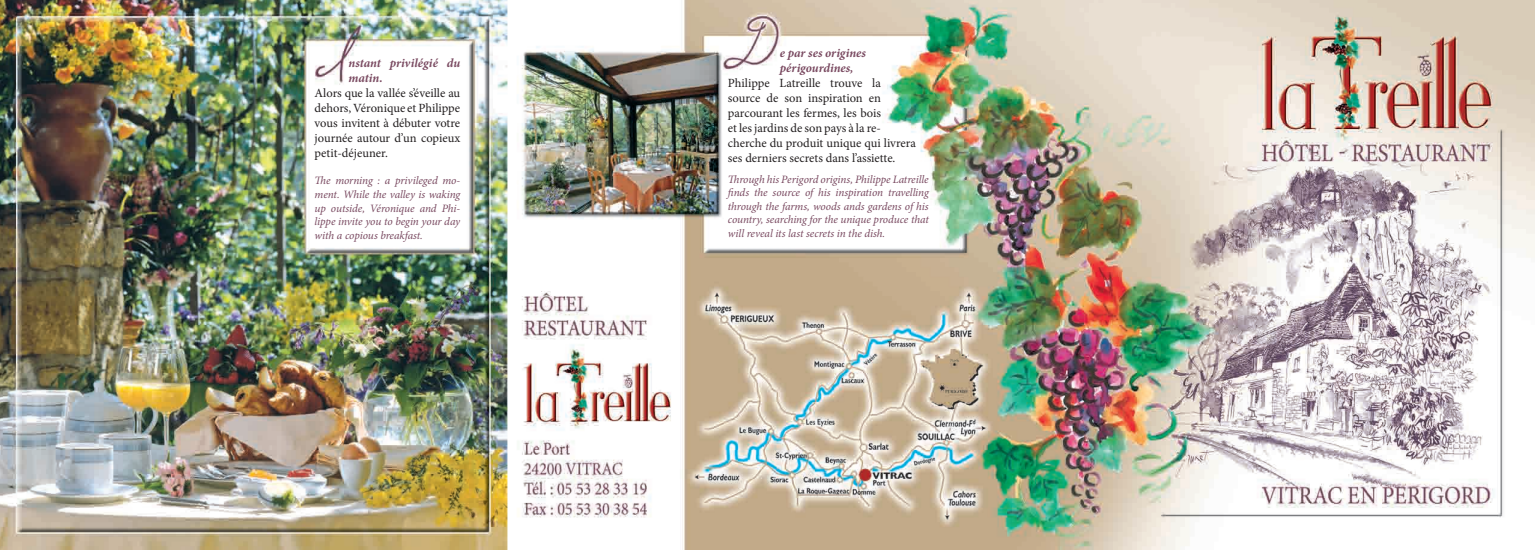
<style>
.page{position:relative;width:1535px;height:550px;background:#fff}
.page>*{position:absolute;margin:0;border:0;box-sizing:border-box;transform-origin:0 0}
.t1{font:12.5px/15px "Minion Pro";color:#231f20;text-align:justify}
.t2{font:italic 700 12.5px/15px "Minion Pro";letter-spacing:-.005em;color:#794960}
.t3{font:italic 11.25px/13.5px "Minion Pro";letter-spacing:-.01em;color:#794960;text-align:justify}
</style>
<div class="page">
<img style="left:0;top:0;width:1534px;height:549px">
<p class="t2" style="left:348px;top:55px;width:113px">nstant privilégié du matin.</p>
<p class="t1" style="left:314px;top:86px;width:147px">Alors que la vallée s’éveille au dehors, Véronique et Philippe vous invitent à débuter votre journée autour d’un copieux petit-déjeuner.</p>
<p class="t3" style="left:314px;top:174px;width:147px">The morning : a privileged mo&shy;ment. While the valley is waking up outside, Véronique and Phi&shy;lippe invite you to begin your day with a copious breakfast.</p>
<p class="t2" style="left:780px;top:45px;width:87px">e par ses origines périgourdines,</p>
<p class="t1" style="left:728px;top:75px;width:190px;text-align:left">Philippe Latreille trouve la source de son inspiration en parcourant les fermes, les bois<br>et les jardins de son pays à la re&shy;cherche du produit unique qui livrera ses derniers secrets dans l’assiette.</p>
<p class="t3" style="left:728px;top:172px;width:202px">Through his Perigord origins, Philippe Latreille finds the source of his inspiration travelling through the farms, woods ands gardens of his country, searching for the unique produce that will reveal its last secrets in the dish.</p>
</div>
